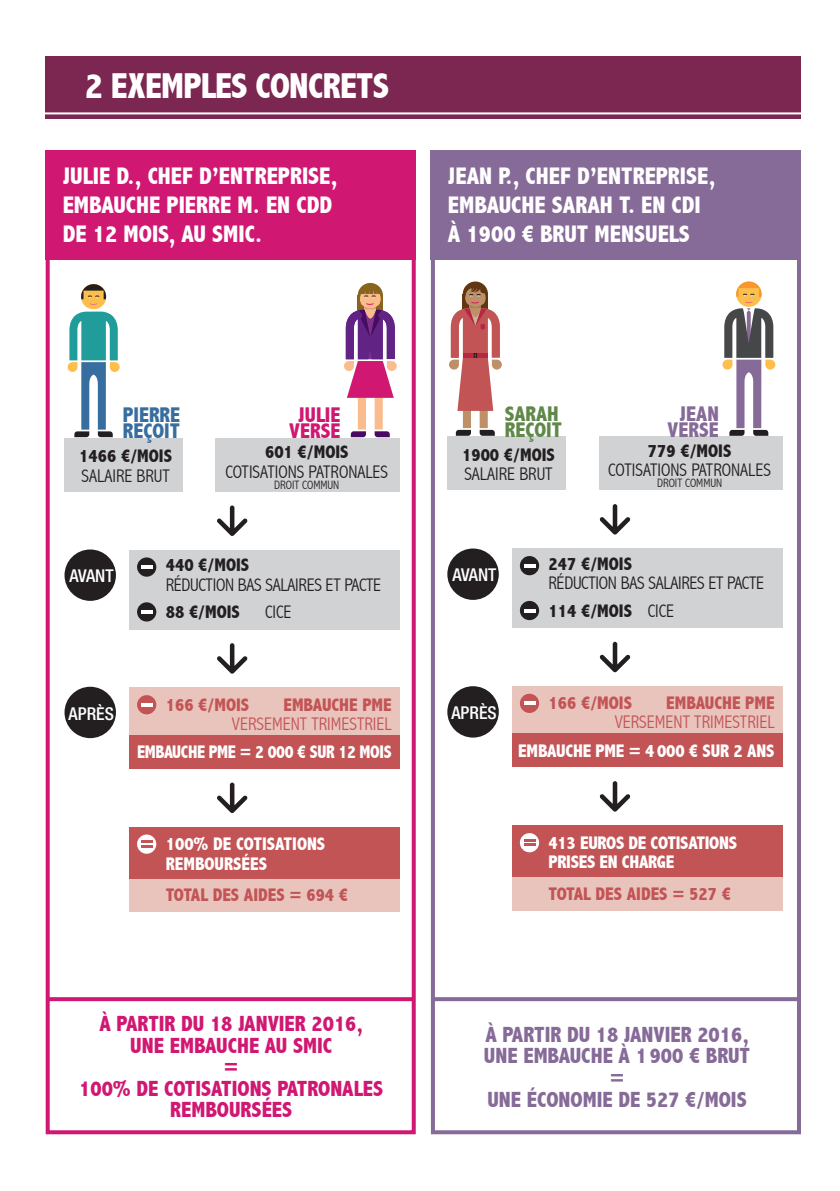
<style>
.page{position:relative;width:840px;height:1191px;background:#fff}
.page>*{position:absolute;margin:0;border:0;box-sizing:border-box;transform-origin:0 0}
.t1{font:800 condensed 36px "Abadi";letter-spacing:-.02em;color:#fff}
.t2{font:800 condensed 24px/28.8px "Abadi";color:#fff}
.t3{font:800 condensed 22px/21.6px "Abadi";color:#d01873;text-align:center}
.t4{font:800 condensed 22px/21.6px "Abadi";color:#866a98;text-align:center}
.t5{font:800 condensed 21.2px/16px "Abadi";color:#386e9f}
.t6{font:800 condensed 21.2px/16px "Abadi";color:#5f8849}
.t7{font:800 condensed 21.2px/16px "Abadi";color:#d01873;text-align:center}
.t8{font:800 condensed 21.2px/16px "Abadi";color:#866a98;text-align:center}
.t9{font:300 condensed 18.2px/27.2px "Abadi";letter-spacing:-.015em;color:#231f20}
.t10{font:800 condensed 18.2px/19.8px "Abadi";letter-spacing:-.015em;color:#fff}
.t11{font:800 condensed 18.2px "Abadi";color:#c25456}
.t12{font:800 condensed 18.2px "Abadi";color:#231f20}
.t13{font:300 condensed 18.2px "Abadi";color:#c25456}
.t14{font:800 condensed 18.2px "Abadi";letter-spacing:-.015em;color:#fff;scale:.95 1}
.t15{font:500 condensed 17.8px "Helvetica Neue LT Std";color:#fff}
.t16{font:300 condensed 12.2px "Abadi";color:#231f20}
.s1{font-weight:800}
</style>
<div class="page">
<div style="left:46px;top:166px;width:369px;height:968px;background:#fff;border:4px solid #d01873"></div>
<div style="left:430px;top:166px;width:370px;height:968px;background:#fff;border:4px solid #866a98"></div>
<div style="left:46px;top:57px;width:754px;height:62px;background:#7c2751"></div>
<div style="left:46px;top:150px;width:369px;height:110px;background:#d01873"></div>
<div style="left:430px;top:150px;width:370px;height:110px;background:#866a98"></div>
<div style="left:64px;top:438px;width:119px;height:53px;background:#d1d2d4"></div>
<div style="left:215px;top:438px;width:184px;height:53px;background:#d1d2d4"></div>
<svg style="left:344px;top:283px;width:52px;height:154px"></svg>
<div style="left:81px;top:284px;width:25px;height:25px;background:#fdbe4c;border-radius:50%"></div>
<svg style="left:68px;top:311px;width:52px;height:126px"></svg>
<svg style="left:81px;top:284px;width:25px;height:21px"></svg>
<svg style="left:217px;top:505px;width:30px;height:31px"></svg>
<svg style="left:217px;top:643px;width:30px;height:31px"></svg>
<svg style="left:217px;top:782px;width:30px;height:31px"></svg>
<div style="left:130px;top:878px;width:269px;height:34px;background:#e9c4bc"></div>
<div style="left:130px;top:827px;width:269px;height:51px;background:#c25456"></div>
<svg style="left:137px;top:834px;width:19px;height:19px"></svg>
<svg style="left:141px;top:840px;width:11px;height:7px"></svg>
<div style="left:130px;top:550px;width:269px;height:79px;background:#d1d2d4"></div>
<div style="left:137px;top:557px;width:19px;height:19px;background:#231f20;border-radius:50%"></div>
<hr style="left:141px;top:565px;width:11px;height:4px;background:#fff">
<div style="left:137px;top:602px;width:19px;height:19px;background:#231f20;border-radius:50%"></div>
<hr style="left:141px;top:610px;width:11px;height:4px;background:#fff">
<div style="left:64px;top:687px;width:52px;height:51px;background:#231f20;border-radius:50%"></div>
<div style="left:64px;top:549px;width:52px;height:52px;background:#231f20;border-radius:50%"></div>
<div style="left:130px;top:687px;width:269px;height:48px;background:#e9c4bc"></div>
<div style="left:137px;top:695px;width:19px;height:19px;background:#c25456;border-radius:50%"></div>
<svg style="left:141px;top:703px;width:11px;height:3px"></svg>
<div style="left:130px;top:735px;width:269px;height:33px;background:#c25456"></div>
<div style="left:447px;top:436px;width:119px;height:54px;background:#d1d2d4"></div>
<svg style="left:722px;top:281px;width:52px;height:155px"></svg>
<div style="left:598px;top:436px;width:184px;height:54px;background:#d1d2d4"></div>
<svg style="left:599px;top:504px;width:31px;height:31px"></svg>
<svg style="left:599px;top:642px;width:31px;height:30px"></svg>
<svg style="left:599px;top:781px;width:31px;height:31px"></svg>
<div style="left:512px;top:877px;width:270px;height:33px;background:#e9c4bc"></div>
<div style="left:512px;top:825px;width:270px;height:52px;background:#c25456"></div>
<svg style="left:519px;top:833px;width:20px;height:19px"></svg>
<svg style="left:523px;top:839px;width:12px;height:7px"></svg>
<div style="left:512px;top:548px;width:270px;height:80px;background:#d1d2d4"></div>
<svg style="left:519px;top:556px;width:20px;height:19px"></svg>
<svg style="left:523px;top:564px;width:12px;height:3px"></svg>
<svg style="left:519px;top:601px;width:20px;height:19px"></svg>
<svg style="left:523px;top:608px;width:12px;height:4px"></svg>
<div style="left:447px;top:686px;width:51px;height:51px;background:#231f20;border-radius:50%"></div>
<div style="left:447px;top:548px;width:51px;height:52px;background:#231f20;border-radius:50%"></div>
<div style="left:512px;top:686px;width:270px;height:47px;background:#e9c4bc"></div>
<div style="left:519px;top:693px;width:20px;height:20px;background:#c25456;border-radius:50%"></div>
<hr style="left:523px;top:701px;width:12px;height:4px;background:#fff">
<div style="left:512px;top:733px;width:270px;height:34px;background:#c25456"></div>
<svg style="left:449px;top:281px;width:52px;height:155px"></svg>
<hr style="left:44px;top:112px;width:757px;height:2px;background:#fff">
<svg style="left:47px;top:997px;width:366px;height:4px"></svg>
<svg style="left:432px;top:997px;width:366px;height:4px"></svg>
<p class="t1" style="left:85px;top:65px;width:306px">2 EXEMPLES CONCRETS</p>
<p class="t2" style="left:63px;top:162px;width:276px">JULIE D., CHEF D’ENTREPRISE,</p>
<p class="t2" style="left:63px;top:191px;width:271px">EMBAUCHE PIERRE M. EN CDD<br>DE 12 MOIS, AU SMIC.</p>
<p class="t2" style="left:447px;top:162px;width:269px">JEAN P., CHEF D’ENTREPRISE,</p>
<p class="t2" style="left:447px;top:191px;width:254px">EMBAUCHE SARAH T. EN CDI<br>À 1900 € BRUT MENSUELS</p>
<p class="t5" style="left:123px;top:407px;width:59px">PIERRE<br>REÇOIT</p>
<p class="t12" style="left:79px;top:445px;width:94px">1466 €/MOIS</p>
<p class="t9" style="left:81px;top:462px;width:90px">SALAIRE BRUT</p>
<p class="t7" style="left:289px;top:407px;width:53px">JULIE<br>VERSE</p>
<p class="t12" style="left:265px;top:441px;width:85px">601 €/MOIS</p>
<p class="t9" style="left:225px;top:458px;width:164px">COTISATIONS PATRONALES</p>
<p class="t16" style="left:274px;top:477px;width:67px">DROIT COMMUN</p>
<p class="t6" style="left:504px;top:405px;width:59px">SARAH<br>REÇOIT</p>
<p class="t12" style="left:462px;top:444px;width:94px">1900 €/MOIS</p>
<p class="t9" style="left:464px;top:461px;width:90px">SALAIRE BRUT</p>
<p class="t8" style="left:667px;top:405px;width:53px">JEAN<br>VERSE</p>
<p class="t12" style="left:647px;top:440px;width:85px">779 €/MOIS</p>
<p class="t9" style="left:608px;top:457px;width:164px">COTISATIONS PATRONALES</p>
<p class="t16" style="left:656px;top:476px;width:67px">DROIT COMMUN</p>
<p class="t15" style="left:69px;top:565px;width:46px">AVANT</p>
<p class="t12" style="left:166px;top:555px;width:85px">440 €/MOIS</p>
<p class="t9" style="left:166px;top:571px;width:217px">RÉDUCTION BAS SALAIRES ET PACTE</p>
<p class="t12" style="left:166px;top:601px;width:76px">88 €/MOIS</p>
<p class="t9" style="left:265px;top:598px;width:28px">CICE</p>
<p class="t15" style="left:452px;top:564px;width:46px">AVANT</p>
<p class="t12" style="left:548px;top:553px;width:85px">247 €/MOIS</p>
<p class="t9" style="left:548px;top:569px;width:217px">RÉDUCTION BAS SALAIRES ET PACTE<br><span class="s1">114 €/MOIS</span> CICE</p>
<p class="t15" style="left:69px;top:703px;width:47px">APRÈS</p>
<p class="t11" style="left:166px;top:694px;width:85px">166 €/MOIS</p>
<p class="t14" style="left:137px;top:741px;width:269px">EMBAUCHE PME = 2 000 € SUR 12 MOIS</p>
<p class="t11" style="left:283px;top:694px;width:110px">EMBAUCHE PME</p>
<p class="t13" style="left:232px;top:713px;width:161px">VERSEMENT TRIMESTRIEL</p>
<p class="t15" style="left:451px;top:702px;width:47px">APRÈS</p>
<p class="t11" style="left:548px;top:692px;width:85px">166 €/MOIS</p>
<p class="t11" style="left:666px;top:692px;width:110px">EMBAUCHE PME</p>
<p class="t10" style="left:518px;top:740px;width:257px">EMBAUCHE PME = 4 000 € SUR 2 ANS</p>
<p class="t13" style="left:614px;top:711px;width:161px">VERSEMENT TRIMESTRIEL</p>
<p class="t10" style="left:166px;top:834px;width:161px">100% DE COTISATIONS<br>REMBOURSÉES</p>
<p class="t10" style="left:548px;top:832px;width:190px">413 EUROS DE COTISATIONS<br>PRISES EN CHARGE</p>
<p class="t11" style="left:166px;top:884px;width:184px">TOTAL DES AIDES = 694 €</p>
<p class="t11" style="left:548px;top:883px;width:184px">TOTAL DES AIDES = 527 €</p>
<p class="t3" style="left:99px;top:1012px;width:265px">À PARTIR DU 18 JANVIER 2016,</p>
<p class="t3" style="left:130px;top:1034px;width:203px">UNE EMBAUCHE AU SMIC</p>
<p class="t3" style="left:224px;top:1056px;width:16px">=</p>
<p class="t3" style="left:79px;top:1077px;width:305px">100% DE COTISATIONS PATRONALES<br>REMBOURSÉES</p>
<p class="t4" style="left:483px;top:1023px;width:267px">À PARTIR DU 18 JANVIER 2016,<br>UNE EMBAUCHE À 1900 € BRUT =<br>UNE ÉCONOMIE DE 527 €/MOIS</p>
</div>
